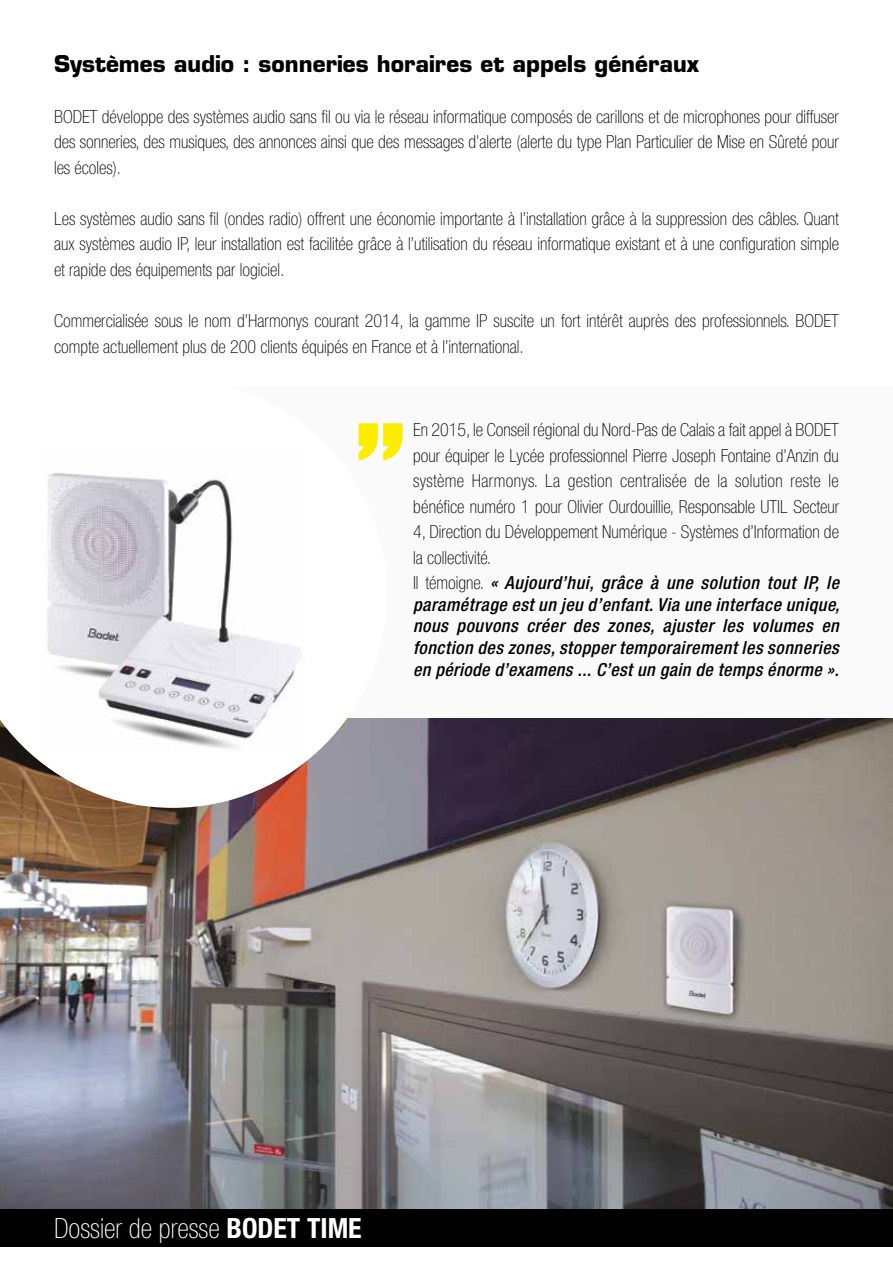
<style>
.page{position:relative;width:893px;height:1263px;background:#fff}
.page>*{position:absolute;margin:0;border:0;box-sizing:border-box;transform-origin:0 0}
.t1{font:100 condensed 27.9px "Helvetica Neue LT Std";color:#fff}
.t2{font:700 22.5px "Eurostile";color:#000}
.t3{font:100 condensed 18px/25.5px "Helvetica Neue LT Std";color:#000;text-align:justify}
.t4{font:italic 500 condensed 18px/21.6px "Helvetica Neue LT Std";letter-spacing:.02em;color:#000;text-align:justify}
.s1{font-weight:500;font-style:italic}
.s2{font-weight:700}
</style>
<div class="page">
<div style="left:0;top:1208px;width:893px;height:39px;background:#000"></div>
<div style="left:184px;top:387px;width:709px;height:332px;background:#fafafa"></div>
<img style="left:0;top:719px;width:893px;height:490px">
<svg style="left:0;top:423px;width:387px;height:385px"></svg>
<img style="left:38px;top:447px;width:270px;height:308px">
<svg style="left:359px;top:423px;width:44px;height:38px"></svg>
<p class="t2" style="left:54px;top:50px;width:647px">Systèmes audio : sonneries horaires et appels généraux</p>
<p class="t3" style="left:54px;top:104px;width:786px">BODET développe des systèmes audio sans fil ou via le réseau informatique composés de carillons et de microphones pour diffuser des sonneries, des musiques, des annonces ainsi que des messages d’alerte (alerte du type Plan Particulier de Mise en Sûreté pour les écoles).</p>
<p class="t3" style="left:54px;top:206px;width:787px">Les systèmes audio sans fil (ondes radio) offrent une économie importante à l’installation grâce à la suppression des câbles. Quant aux systèmes audio IP, leur installation est facilitée grâce à l’utilisation du réseau informatique existant et à une configuration simple et rapide des équipements par logiciel.</p>
<p class="t3" style="left:54px;top:308px;width:786px">Commercialisée sous le nom d’Harmonys courant 2014, la gamme IP suscite un fort intérêt auprès des professionnels. BODET compte actuellement plus de 200 clients équipés en France et à l’international.</p>
<p class="t3" style="left:413px;top:417px;width:427px;text-align:left">En 2015, le Conseil régional du Nord-Pas de Calais a fait appel à BODET pour équiper le Lycée professionnel Pierre Joseph Fontaine d’Anzin du système Harmonys. La gestion centralisée de la solution reste le bénéfice numéro 1 pour Olivier Ourdouillie, Responsable UTIL Secteur 4, Direction du Développement Numérique - Systèmes d’Information de la collectivité.<br>Il témoigne. <span class="s1">« Aujourd’hui, grâce à une solution tout IP, le</span></p>
<p class="t4" style="left:413px;top:594px;width:428px">paramétrage est un jeu d’enfant. Via une interface unique, nous pouvons créer des zones, ajuster les volumes en fonction des zones, stopper temporairement les sonneries en période d’examens ... C’est un gain de temps énorme ».</p>
<h1 class="t1" style="left:54px;top:1213px;width:309px">Dossier de presse <span class="s2">BODET TIME</span></h1>
</div>
